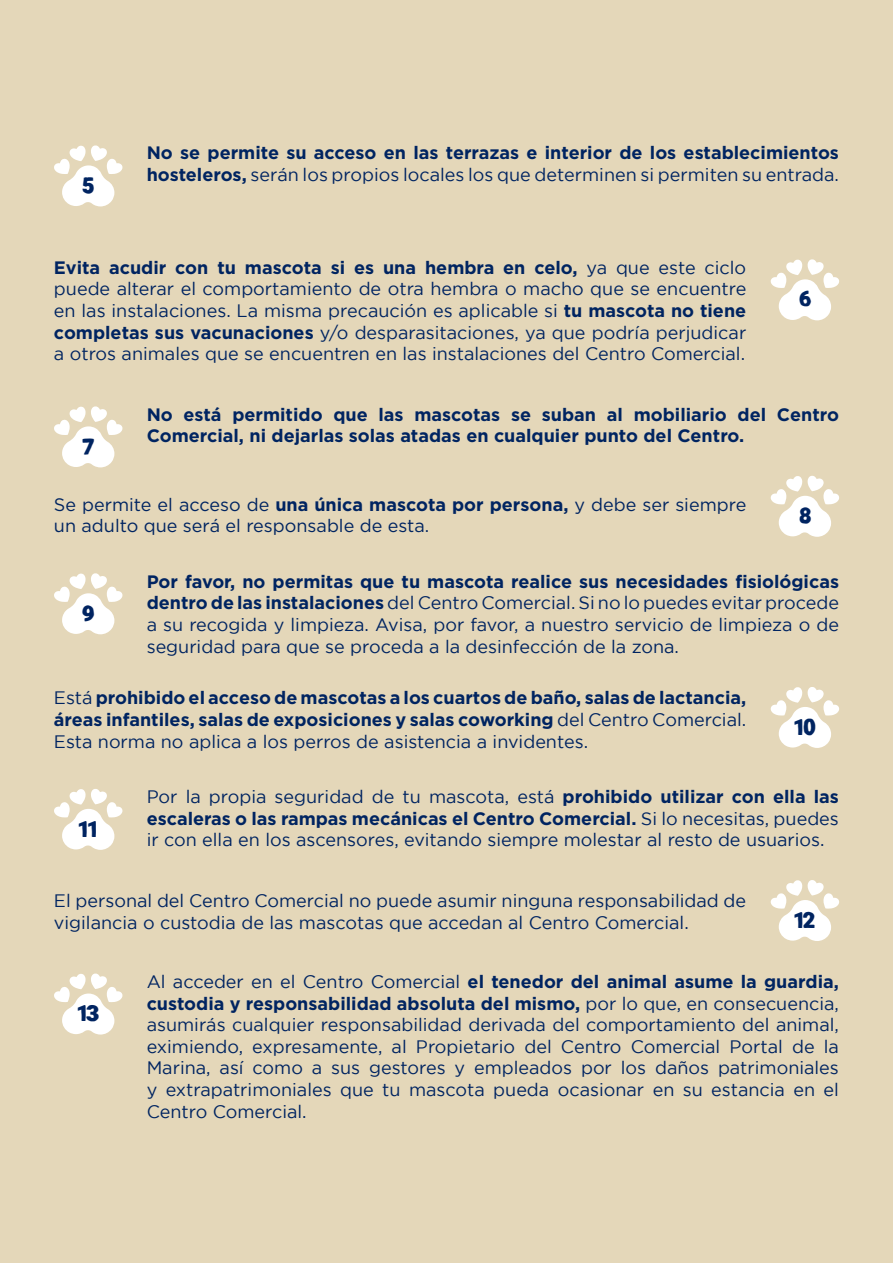
<style>
.page{position:relative;width:893px;height:1263px;background:#e4d7b9}
.page>*{position:absolute;margin:0;border:0;box-sizing:border-box;transform-origin:0 0}
.t1{font:700 21.3px "Ramona";color:#002461}
.t2{font:18px/21.6px "Gotham";color:#002461;text-align:justify}
.t3{font:700 18px/21.6px "Gotham";color:#002461}
.t4{font:18px/21.6px "Gotham HTF";color:#002461}
.s1{font-weight:400}
.s2{font-weight:700}
.s3{font-family:"Gotham";font-weight:700}
</style>
<div class="page">
<svg style="left:54px;top:145px;width:69px;height:62px"></svg>
<svg style="left:54px;top:406px;width:69px;height:61px"></svg>
<svg style="left:54px;top:573px;width:69px;height:61px"></svg>
<svg style="left:54px;top:789px;width:69px;height:61px"></svg>
<svg style="left:54px;top:973px;width:69px;height:62px"></svg>
<svg style="left:770px;top:259px;width:69px;height:61px"></svg>
<svg style="left:770px;top:687px;width:69px;height:61px"></svg>
<svg style="left:770px;top:880px;width:69px;height:61px"></svg>
<svg style="left:770px;top:475px;width:69px;height:62px"></svg>
<p class="t1" style="left:83px;top:171px;width:13px">5</p>
<p class="t3" style="left:147px;top:142px;width:694px">No se permite su acceso en las terrazas e interior de los establecimientos hosteleros, <span class="s1">será n los propios locales los que determinen si permiten su entrada.</span></p>
<p class="t2" style="left:54px;top:256px;width:694px"><span class="s2">Evita acudir con tu mascota si es una hembra en celo,</span> ya que este ciclo puede alterar el comportamiento de otra hembra o macho que se encuentre en las instalaciones. La misma precaución es aplicable si <span class="s2">tu mascota no tiene completas sus vacunaciones</span> y/o desparasitaciones, ya que podría perjudicar a otros animales que se encuentren en las instalaciones del Centro Comercial.</p>
<p class="t1" style="left:799px;top:284px;width:13px">6</p>
<p class="t1" style="left:83px;top:432px;width:13px">7</p>
<p class="t3" style="left:147px;top:403px;width:694px">No está permitido que las mascotas se suban al mobiliario del Centro<br>Comercial, ni dejarlas solas atadas en cualquier punto del Centro.</p>
<p class="t4" style="left:54px;top:493px;width:694px">Se permite el acceso de <span class="s3">una única mascota por persona,</span> y debe ser siempre un adulto que será el responsable de esta.</p>
<p class="t1" style="left:799px;top:501px;width:13px">8</p>
<p class="t1" style="left:83px;top:599px;width:13px">9</p>
<p class="t2" style="left:147px;top:570px;width:694px"><span class="s2">Por favor, no permitas que tu mascota realice sus necesidades fisiológicas dentro de las instalaciones</span> del Centro Comercial. Si no lo puedes evitar procede a su recogida y limpieza. Avisa, por favor, a nuestro servicio de limpieza o de seguridad para que se proceda a la desinfección de la zona.</p>
<p class="t3" style="left:54px;top:687px;width:694px;text-align:justify"><span class="s1">Está</span> prohibido el acceso de mascotas a los cuartos de baño, salas de lactancia, áreas infantiles, salas de exposiciones y salas coworking <span class="s1">del Centro Comercial.<br>Esta norma no aplica a los perros de asistencia a invidentes.</span></p>
<p class="t1" style="left:794px;top:713px;width:23px">10</p>
<p class="t1" style="left:78px;top:815px;width:20px">11</p>
<p class="t2" style="left:147px;top:786px;width:694px">Por la propia seguridad de tu mascota, está <span class="s2">prohibido utilizar con ella las escaleras o las rampas mecánicas el Centro Comercial.</span> Si lo necesitas, puedes ir con ella en los ascensores, evitando siempre molestar al resto de usuarios.</p>
<p class="t2" style="left:54px;top:890px;width:694px">El personal del Centro Comercial no puede asumir ninguna responsabilidad de vigilancia o custodia de las mascotas que accedan al Centro Comercial.</p>
<p class="t1" style="left:794px;top:906px;width:23px">12</p>
<p class="t1" style="left:77px;top:999px;width:23px">13</p>
<p class="t2" style="left:147px;top:970px;width:694px">Al acceder en el Centro Comercial <span class="s2">el tenedor del animal asume la guardia, custodia y responsabilidad absoluta del mismo,</span> por lo que, en consecuencia, asumirás cualquier responsabilidad derivada del comportamiento del animal, eximiendo, expresamente, al Propietario del Centro Comercial Portal de la Marina, así como a sus gestores y empleados por los daños patrimoniales y extrapatrimoniales que tu mascota pueda ocasionar en su estancia en el Centro Comercial.</p>
</div>
